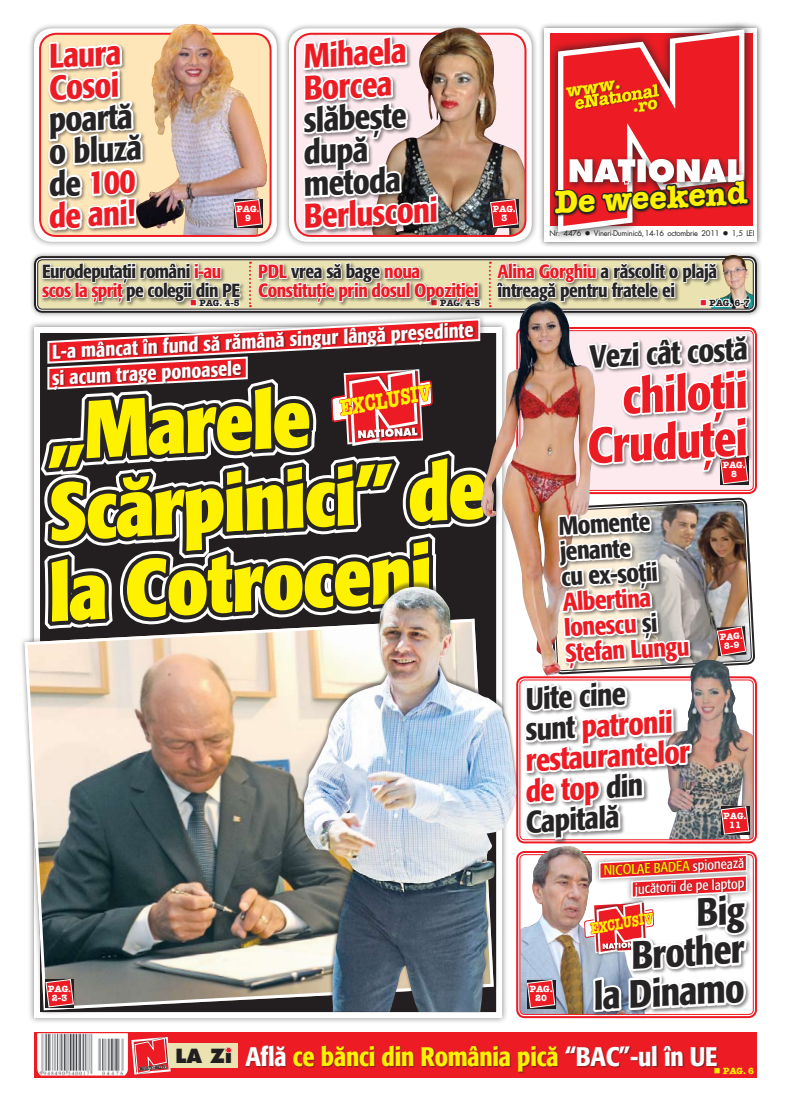
<style>
.page{position:relative;width:791px;height:1106px;background:#fff}
.page>*{position:absolute;margin:0;border:0;box-sizing:border-box;transform-origin:0 0}
.t1{font:700 condensed 80.6px/80.6px "R Formata";color:#fff200}
.t2{font:500 condensed 49.6px/47.6px "R Formata";color:#ed1c24;text-align:right}
.t3{font:500 condensed 39.1px/39px "R Formata";color:#272425;text-align:right}
.t4{font:500 condensed 34px/32px "R Formata";color:#272425}
.t5{font:500 condensed 34px/32px "R Formata";color:#ed1c24}
.t6{font:500 condensed 31.6px "R Formata";color:#272425}
.t7{font:31.4px "American Type Writer Bold Rom";color:#fff200}
.t8{font:500 condensed 30.8px/30.7px "R Formata";color:#ed1c24}
.t9{font:500 condensed 26.7px "R Formata";letter-spacing:-.01em;color:#fff200}
.t10{font:500 condensed 25.4px/25.4px "R Formata";color:#ed1c24}
.t11{font:500 condensed 25.4px/25.4px "R Formata";color:#272425}
.t12{font:22.7px "American Type Writer Bold Rom";color:#fff200;scale:.73 1}
.t13{font:500 condensed 20px/26px "R Formata";color:#fff}
.t14{font:19.1px "Futura Extra Bold Rom";color:#231f20}
.t15{font:500 condensed 19px/19px "R Formata";letter-spacing:-.02em;color:#272425}
.t16{font:500 condensed 19px/19px "R Formata";letter-spacing:-.02em;color:#ed1c24}
.t17{font:17.7px "American Type Writer Bold Rom";color:#fff200}
.t18{font:15.6px "American Type Writer Bold Rom";color:#fff200;scale:.73 1}
.t19{font:14px/20px "R Formata Condensed";color:#fff;text-align:right}
.t20{font:9px/9px "American Type Writer Bold Rom";color:#fff;text-align:center}
.t21{font:9px "American Type Writer Bold Rom";color:#272425}
.t22{font:9px "American Type Writer Bold Rom";color:#fff200}
.t23{font:7.6px "Futura";letter-spacing:-.03em;color:#231f20}
.s1{color:#ed1c24}
.s2{color:#272425}
.s3{color:#fff200}
.s4{color:#fff}
</style>
<div class="page">
<div style="left:538px;top:22px;width:229px;height:230px;background:#231f20;opacity:.75"></div>
<div style="left:553px;top:180px;width:238px;height:69px;background:#231f20;opacity:.5"></div>
<div style="left:28px;top:250px;width:763px;height:103px;background:#231f20;opacity:.5"></div>
<div style="left:604px;top:858px;width:166px;height:49px;background:#231f20;opacity:.5"></div>
<div style="left:586px;top:333px;width:205px;height:173px;background:#fff"></div>
<div style="left:592px;top:891px;width:199px;height:163px;background:#fff"></div>
<svg style="left:23px;top:617px;width:10px;height:394px"></svg>
<img style="left:33px;top:22px;width:723px;height:1056px">
<h3 class="t5" style="left:46px;top:41px;width:75px;rotate:-3deg">Laura<br>Cosoi</h3>
<h3 class="t4" style="left:43px;top:105px;width:98px;rotate:-3deg">poartă o bluză de <span class="s1">100 de ani!</span></h3>
<p class="t20" style="left:237px;top:204px;width:24px">PAG.<br>9</p>
<h3 class="t5" style="left:301px;top:41px;width:106px;rotate:-3deg">Mihaela<br>Borcea</h3>
<h3 class="t4" style="left:299px;top:105px;width:108px;rotate:-3deg">slăbeşte după metoda</h3>
<h3 class="t5" style="left:302px;top:201px;width:136px;rotate:-3deg">Berlusconi</h3>
<p class="t20" style="left:493px;top:204px;width:24px">PAG.<br>3</p>
<p class="t17" style="left:564px;top:80px;width:56px;rotate:-9deg">www.</p>
<h3 class="t7" style="left:553px;top:183px;width:194px;rotate:-3deg">De weekend</h3>
<p class="t23" style="left:549px;top:229px;width:207px">Nr. 4476 ● Vineri-Duminică, 14-16 octombrie 2011 ● 1,5 LEI</p>
<p class="t15" style="left:42px;top:262px;width:200px">Eurodeputaţii români <span class="s1">i-au scos la şpriţ</span> pe colegii din PE</p>
<p class="t15" style="left:497px;top:262px;width:221px"><span class="s1">Alina Gorghiu</span> a răscolit o plajă întreagă pentru fratele ei</p>
<p class="t16" style="left:258px;top:262px;width:222px">PDL <span class="s2">vrea să bage</span> noua<br>Constituţie prin dosul Opoziţiei</p>
<p class="t13" style="left:50px;top:339px;width:425px;rotate:-3deg">L-a mâncat în fund să rămână singur lângă preşedinte şi acum trage ponoasele</p>
<p class="t21" style="left:190px;top:297px;width:51px"><span class="s1">■</span> PAG. 4-5</p>
<p class="t21" style="left:700px;top:297px;width:51px"><span class="s1">■</span> PAG. 6-7</p>
<p class="t21" style="left:431px;top:297px;width:51px"><span class="s1">■</span> PAG. 4-5</p>
<h3 class="t6" style="left:588px;top:339px;width:160px;rotate:-3deg">Vezi cât costă</h3>
<h2 class="t2" style="left:583px;top:376px;width:165px;rotate:-3deg">chiloţii<br>Cruduţei</h2>
<p class="t12" style="left:337px;top:394px;width:128px;rotate:-10deg">EXCLUSIV</p>
<h1 class="t1" style="left:37px;top:393px;width:444px;rotate:-3deg">„Marele<br>Scărpinici” de la Cotroceni</h1>
<p class="t20" style="left:723px;top:461px;width:24px">PAG.<br>8</p>
<h3 class="t11" style="left:558px;top:514px;width:98px;rotate:-3deg">Momente jenante cu ex-soţii</h3>
<h3 class="t10" style="left:562px;top:590px;width:126px;rotate:-3deg">Albertina<br>Ionescu <span class="s2">şi<br></span>Ştefan Lungu</h3>
<p class="t20" style="left:720px;top:632px;width:24px;rotate:-3deg">PAG.<br>8-9</p>
<p class="t20" style="left:48px;top:983px;width:24px">PAG.<br>2-3</p>
<h3 class="t8" style="left:518px;top:684px;width:169px;rotate:-3deg"><span class="s2">Uite cine<br>sunt</span> patronii restaurantelor de top <span class="s2">din<br>Capitală</span></h3>
<p class="t19" style="left:603px;top:860px;width:142px;rotate:-3deg"><span class="s3">Nicolae Badea</span> spionează jucătorii de pe laptop</p>
<p class="t20" style="left:724px;top:811px;width:24px">PAG.<br>11</p>
<h3 class="t3" style="left:588px;top:899px;width:157px;rotate:-3deg">Big<br>Brother<br>la Dinamo</h3>
<p class="t18" style="left:588px;top:919px;width:89px;rotate:-10deg">EXCLUSIV</p>
<p class="t20" style="left:530px;top:984px;width:24px">PAG.<br>20</p>
<p class="t14" style="left:175px;top:1044px;width:58px">LA Zi</p>
<h3 class="t9" style="left:245px;top:1041px;width:474px"><span class="s4">Află</span> ce bănci din România pică <span class="s4">“BAC”-ul în UE</span></h3>
<p class="t22" style="left:714px;top:1065px;width:42px">■ PAG. 6</p>
</div>
